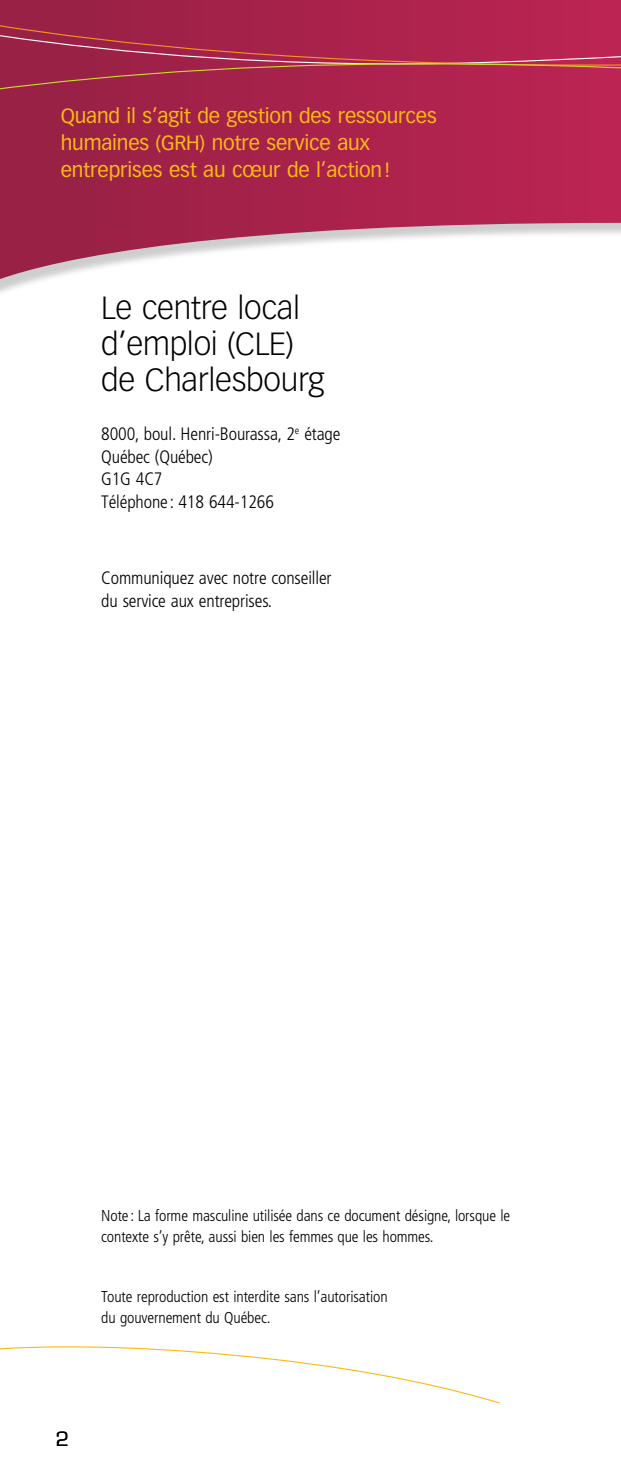
<style>
.page{position:relative;width:621px;height:1479px;background:#fff}
.page>*{position:absolute;margin:0;border:0;box-sizing:border-box;transform-origin:0 0}
.t1{font:300 31.5px/36px "Vectora LH";letter-spacing:-.01em;color:#000}
.t2{font:20.25px/27px "Vectora LH";letter-spacing:-.01em;color:#fdb913}
.t3{font:300 condensed 18px/22.5px "Frutiger";letter-spacing:-.005em;color:#000}
.t4{font:18px "Euro Technic";color:#000}
.t5{font:300 condensed 15.75px/20.2px "Frutiger";letter-spacing:-.005em;color:#000}
</style>
<div class="page">
<svg style="left:0;top:141px;width:621px;height:138px"></svg>
<svg style="left:0;top:0;width:621px;height:63px"></svg>
<svg style="left:0;top:63px;width:621px;height:78px"></svg>
<svg style="left:0;top:1346px;width:500px;height:58px"></svg>
<p class="t2" style="left:61px;top:103px;width:378px">Quand il s’agit de gestion des ressources humaines (GRH) notre service aux entreprises est au cœur de l’action!</p>
<h1 class="t1" style="left:101px;top:290px;width:225px">Le centre local d’emploi (CLE) de Charlesbourg</h1>
<p class="t3" style="left:101px;top:423px;width:241px">8000, boul. Henri-Bourassa, 2<sup>e</sup> étage<br>Québec (Québec)<br>G1G 4C7<br>Téléphone : 418 644-1266</p>
<p class="t3" style="left:101px;top:567px;width:232px">Communiquez avec notre conseiller du service aux entreprises.</p>
<p class="t5" style="left:101px;top:1205px;width:410px">Note : La forme masculine utilisée dans ce document désigne, lorsque le contexte s’y prête, aussi bien les femmes que les hommes.</p>
<p class="t5" style="left:101px;top:1286px;width:288px">Toute reproduction est interdite sans l’autorisation du gouvernement du Québec.</p>
<p class="t4" style="left:56px;top:1426px;width:14px">2</p>
</div>
